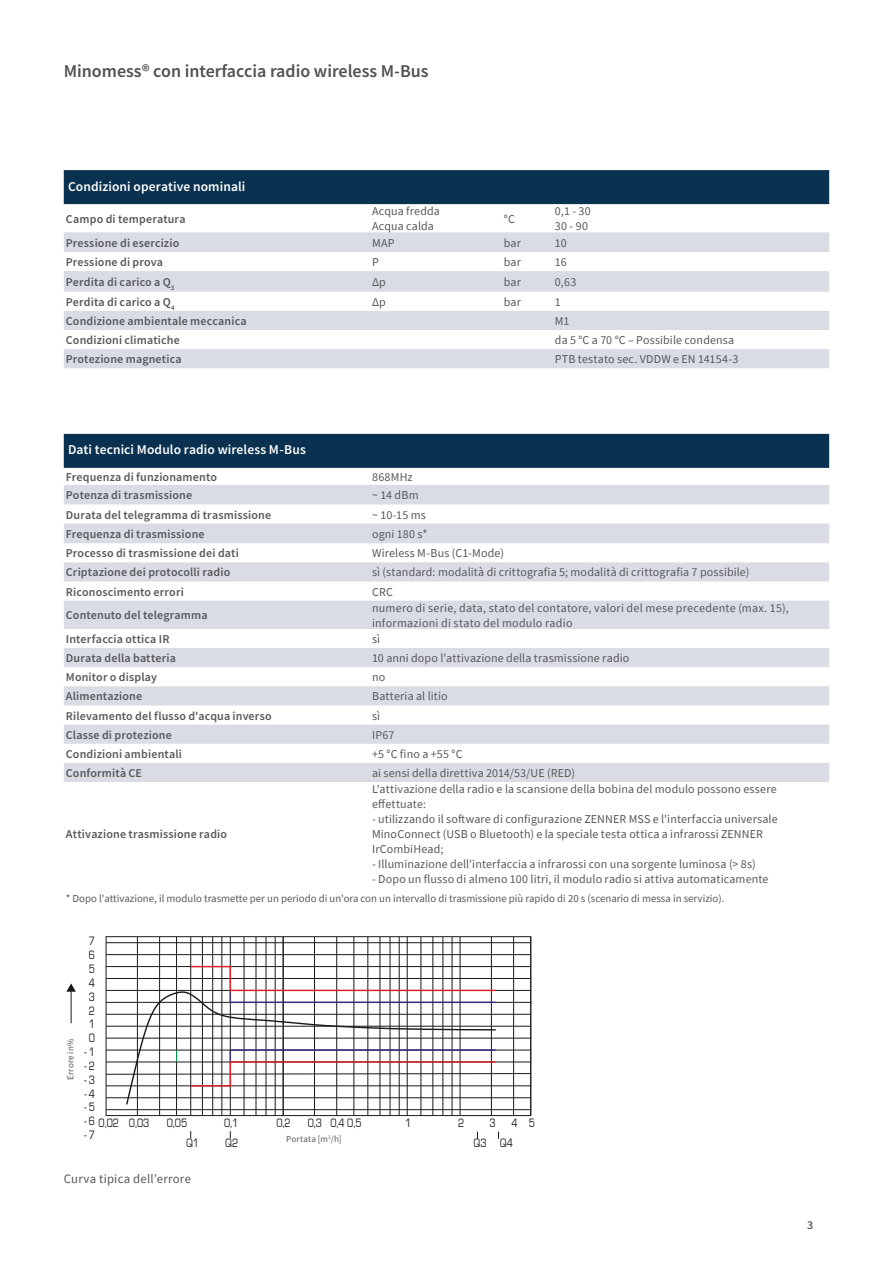
<style>
.page{position:relative;width:893px;height:1263px;background:#fff}
.page>*{position:absolute;margin:0;border:0;box-sizing:border-box;transform-origin:0 0}
.t1{font:600 18px "Source Sans Pro";color:#4f5152}
.t2{font:600 13.5px "Source Sans Pro";letter-spacing:.01em;color:#fff}
.t3{font:12.75px "Source Sans Pro";letter-spacing:.02em;color:#57585a}
.t4{font:12.6px/13.8px "Eurostile";color:#1a1a19;text-align:justify;scale:.8 1}
.t5{font:12px/15px "Source Sans Pro";letter-spacing:.01em;color:#57585a}
.t6{font:600 12px "Source Sans Pro";letter-spacing:.015em;color:#57585a}
.t7{font:10.8px "Source Sans Pro";color:#57585a}
.t8{font:10.05px "Eurostile";color:#1a1a19}
.t9{font:9px "Source Sans Pro";letter-spacing:.02em;color:#57585a}
</style>
<div class="page">
<hr style="left:71px;top:987px;width:1px;height:36px;background:#1a1a19">
<div style="left:106px;top:936px;width:425px;height:180px;border:1px solid #1a1a19"></div>
<hr style="left:137px;top:937px;width:1px;height:178px;background:#1a1a19">
<hr style="left:159px;top:937px;width:1px;height:178px;background:#1a1a19">
<hr style="left:176px;top:937px;width:1px;height:178px;background:#1a1a19">
<hr style="left:190px;top:937px;width:1px;height:178px;background:#1a1a19">
<hr style="left:202px;top:937px;width:1px;height:178px;background:#1a1a19">
<hr style="left:212px;top:937px;width:1px;height:178px;background:#1a1a19">
<hr style="left:222px;top:937px;width:1px;height:178px;background:#1a1a19">
<hr style="left:230px;top:937px;width:1px;height:178px;background:#1a1a19">
<hr style="left:407px;top:937px;width:1px;height:178px;background:#1a1a19">
<hr style="left:460px;top:937px;width:1px;height:178px;background:#1a1a19">
<hr style="left:283px;top:937px;width:1px;height:178px;background:#1a1a19">
<hr style="left:314px;top:937px;width:1px;height:178px;background:#1a1a19">
<hr style="left:491px;top:937px;width:1px;height:178px;background:#1a1a19">
<hr style="left:336px;top:937px;width:1px;height:178px;background:#1a1a19">
<hr style="left:354px;top:937px;width:1px;height:178px;background:#1a1a19">
<hr style="left:368px;top:937px;width:1px;height:178px;background:#1a1a19">
<hr style="left:380px;top:937px;width:1px;height:178px;background:#1a1a19">
<hr style="left:390px;top:937px;width:1px;height:178px;background:#1a1a19">
<hr style="left:399px;top:937px;width:1px;height:178px;background:#1a1a19">
<hr style="left:106px;top:954px;width:425px;height:1px;background:#1a1a19">
<hr style="left:106px;top:942px;width:425px;height:1px;background:#1a1a19">
<hr style="left:421px;top:937px;width:1px;height:179px;background:#1a1a19">
<hr style="left:244px;top:937px;width:1px;height:178px;background:#1a1a19">
<hr style="left:433px;top:937px;width:1px;height:178px;background:#1a1a19">
<hr style="left:256px;top:937px;width:1px;height:178px;background:#1a1a19">
<hr style="left:443px;top:937px;width:1px;height:179px;background:#1a1a19">
<hr style="left:266px;top:937px;width:1px;height:178px;background:#1a1a19">
<hr style="left:452px;top:937px;width:1px;height:179px;background:#1a1a19">
<hr style="left:275px;top:937px;width:1px;height:178px;background:#1a1a19">
<hr style="left:106px;top:1109px;width:425px;height:1px;background:#1a1a19">
<hr style="left:513px;top:937px;width:1px;height:178px;background:#1a1a19">
<hr style="left:530px;top:937px;width:1px;height:178px;background:#1a1a19">
<svg style="left:106px;top:965px;width:425px;height:141px"></svg>
<svg style="left:66px;top:983px;width:10px;height:9px"></svg>
<div style="left:64px;top:170px;width:765px;height:34px;background:#0a314f"></div>
<svg style="left:64px;top:232px;width:765px;height:136px;fill:#d9dce4"></svg>
<div style="left:64px;top:434px;width:765px;height:34px;background:#0a314f"></div>
<svg style="left:64px;top:485px;width:765px;height:297px;fill:#d9dce4"></svg>
<h1 class="t1" style="left:64px;top:59px;width:366px">Minomess® con interfaccia radio wireless M-Bus</h1>
<p class="t2" style="left:68px;top:177px;width:179px">Condizioni operative nominali</p>
<p class="t6" style="left:66px;top:211px;width:121px">Campo di temperatura</p>
<p class="t5" style="left:372px;top:204px;width:69px">Acqua fredda<br>Acqua calda</p>
<p class="t5" style="left:504px;top:211px;width:13px">°C</p>
<p class="t5" style="left:555px;top:204px;width:37px">0,1 - 30<br>30 - 90</p>
<p class="t6" style="left:66px;top:235px;width:115px">Pressione di esercizio</p>
<p class="t5" style="left:372px;top:235px;width:24px">MAP</p>
<p class="t5" style="left:504px;top:235px;width:19px">bar</p>
<p class="t5" style="left:555px;top:235px;width:13px">10</p>
<p class="t6" style="left:66px;top:254px;width:99px">Pressione di prova</p>
<p class="t5" style="left:372px;top:254px;width:8px">P</p>
<p class="t5" style="left:504px;top:254px;width:19px">bar</p>
<p class="t5" style="left:555px;top:254px;width:13px">16</p>
<p class="t6" style="left:66px;top:274px;width:110px">Perdita di carico a Q<sub>3</sub></p>
<p class="t5" style="left:372px;top:274px;width:15px">Δp</p>
<p class="t5" style="left:504px;top:274px;width:19px">bar</p>
<p class="t5" style="left:555px;top:274px;width:23px">0,63</p>
<p class="t6" style="left:66px;top:294px;width:110px">Perdita di carico a Q<sub>4</sub></p>
<p class="t5" style="left:372px;top:294px;width:15px">Δp</p>
<p class="t5" style="left:504px;top:294px;width:19px">bar</p>
<p class="t5" style="left:555px;top:294px;width:7px">1</p>
<p class="t6" style="left:66px;top:313px;width:182px">Condizione ambientale meccanica</p>
<p class="t5" style="left:555px;top:313px;width:16px">M1</p>
<p class="t6" style="left:66px;top:332px;width:115px">Condizioni climatiche</p>
<p class="t5" style="left:555px;top:332px;width:181px">da 5 °C a 70 °C – Possibile condensa</p>
<p class="t6" style="left:66px;top:351px;width:117px">Protezione magnetica</p>
<p class="t5" style="left:555px;top:352px;width:185px">PTB testato sec. VDDW e EN 14154-3</p>
<p class="t2" style="left:68px;top:441px;width:239px">Dati tecnici Modulo radio wireless M-Bus</p>
<p class="t6" style="left:66px;top:469px;width:153px">Frequenza di funzionamento</p>
<p class="t5" style="left:372px;top:469px;width:42px">868MHz</p>
<p class="t6" style="left:66px;top:487px;width:128px">Potenza di trasmissione</p>
<p class="t5" style="left:372px;top:488px;width:48px">~ 14 dBm</p>
<p class="t6" style="left:66px;top:507px;width:207px">Durata del telegramma di trasmissione</p>
<p class="t5" style="left:372px;top:507px;width:55px">~ 10-15 ms</p>
<p class="t6" style="left:66px;top:526px;width:140px">Frequenza di trasmissione</p>
<p class="t5" style="left:372px;top:526px;width:57px">ogni 180 s*</p>
<p class="t6" style="left:66px;top:545px;width:174px">Processo di trasmissione dei dati</p>
<p class="t5" style="left:372px;top:546px;width:134px">Wireless M-Bus (C1-Mode)</p>
<p class="t6" style="left:66px;top:565px;width:166px">Criptazione dei protocolli radio</p>
<p class="t5" style="left:372px;top:565px;width:379px">sì (standard: modalità di crittografia 5; modalità di crittografia 7 possibile)</p>
<p class="t6" style="left:66px;top:584px;width:119px">Riconoscimento errori</p>
<p class="t5" style="left:372px;top:584px;width:22px">CRC</p>
<p class="t6" style="left:66px;top:607px;width:143px">Contenuto del telegramma</p>
<p class="t5" style="left:372px;top:600px;width:418px">numero di serie, data, stato del contatore, valori del mese precedente (max. 15), informazioni di stato del modulo radio</p>
<p class="t6" style="left:66px;top:631px;width:105px">Interfaccia ottica IR</p>
<p class="t5" style="left:372px;top:631px;width:10px">sì</p>
<p class="t6" style="left:66px;top:650px;width:111px">Durata della batteria</p>
<p class="t5" style="left:372px;top:650px;width:259px">10 anni dopo l'attivazione della trasmissione radio</p>
<p class="t6" style="left:66px;top:669px;width:93px">Monitor o display</p>
<p class="t5" style="left:372px;top:670px;width:15px">no</p>
<p class="t6" style="left:66px;top:688px;width:78px">Alimentazione</p>
<p class="t5" style="left:372px;top:689px;width:77px">Batteria al litio</p>
<p class="t6" style="left:66px;top:708px;width:207px">Rilevamento del flusso d'acqua inverso</p>
<p class="t5" style="left:372px;top:708px;width:10px">sì</p>
<p class="t6" style="left:66px;top:727px;width:107px">Classe di protezione</p>
<p class="t5" style="left:372px;top:727px;width:24px">IP67</p>
<p class="t6" style="left:66px;top:746px;width:118px">Condizioni ambientali</p>
<p class="t5" style="left:372px;top:746px;width:92px">+5 °C fino a +55 °C</p>
<p class="t6" style="left:66px;top:765px;width:78px">Conformità CE</p>
<p class="t5" style="left:372px;top:765px;width:204px">ai sensi della direttiva 2014/53/UE (RED)</p>
<p class="t5" style="left:372px;top:781px;width:406px">L'attivazione della radio e la scansione della bobina del modulo possono essere effettuate:</p>
<p class="t5" style="left:372px;top:811px;width:407px">- utilizzando il software di configurazione ZENNER MSS e l'interfaccia universale<br>MinoConnect (USB o Bluetooth) e la speciale testa ottica a infrarossi ZENNER<br>IrCombiHead;</p>
<p class="t5" style="left:372px;top:856px;width:385px">- Illuminazione dell'interfaccia a infrarossi con una sorgente luminosa (&gt; 8s)</p>
<p class="t5" style="left:372px;top:871px;width:398px">- Dopo un flusso di almeno 100 litri, il modulo radio si attiva automaticamente</p>
<p class="t7" style="left:66px;top:891px;width:660px">* Dopo l'attivazione, il modulo trasmette per un periodo di un'ora con un intervallo di trasmissione più rapido di 20 s (scenario di messa in servizio).</p>
<p class="t6" style="left:66px;top:826px;width:163px">Attivazione trasmissione radio</p>
<p class="t8" style="left:66px;top:1079px;width:48px;rotate:-90deg">Fehler in %</p>
<p class="t9" style="left:65px;top:1080px;width:43px;rotate:-90deg">Errore in%</p>
<p class="t4" style="left:89px;top:935px;width:9px">7<br>6<br>5<br>4<br>3<br>2<br>1<br>0</p>
<p class="t4" style="left:84px;top:1045px;width:15px">- 1</p>
<p class="t4" style="left:84px;top:1059px;width:15px">- 2</p>
<p class="t4" style="left:84px;top:1073px;width:15px">- 3</p>
<p class="t4" style="left:84px;top:1087px;width:15px">- 4</p>
<p class="t4" style="left:84px;top:1100px;width:15px">- 5</p>
<p class="t4" style="left:84px;top:1114px;width:15px">- 6</p>
<p class="t4" style="left:84px;top:1128px;width:15px">- 7</p>
<p class="t4" style="left:99px;top:1116px;width:27px">0,02</p>
<p class="t4" style="left:129px;top:1116px;width:27px">0,03</p>
<p class="t4" style="left:167px;top:1116px;width:27px">0,05</p>
<p class="t4" style="left:224px;top:1116px;width:19px">0,1</p>
<p class="t4" style="left:276px;top:1116px;width:19px">0,2</p>
<p class="t4" style="left:308px;top:1116px;width:69px">0,3 0,4 0,5</p>
<p class="t4" style="left:405px;top:1116px;width:9px">1</p>
<p class="t4" style="left:458px;top:1116px;width:9px">2</p>
<p class="t4" style="left:489px;top:1116px;width:9px">3</p>
<p class="t4" style="left:512px;top:1116px;width:9px">4</p>
<p class="t4" style="left:186px;top:1136px;width:18px">Q1</p>
<p class="t4" style="left:226px;top:1136px;width:18px">Q2</p>
<p class="t4" style="left:474px;top:1136px;width:50px">Q3 Q4</p>
<p class="t9" style="left:286px;top:1133px;width:57px">Portata [m<sup>3</sup>/h]</p>
<p class="t4" style="left:292px;top:1135px;width:97px">Durchfluss m³/h</p>
<p class="t3" style="left:64px;top:1171px;width:129px">Curva tipica dell’errore</p>
<p class="t4" style="left:529px;top:1116px;width:9px">5</p>
<p class="t6" style="left:807px;top:1217px;width:8px">3</p>
</div>
